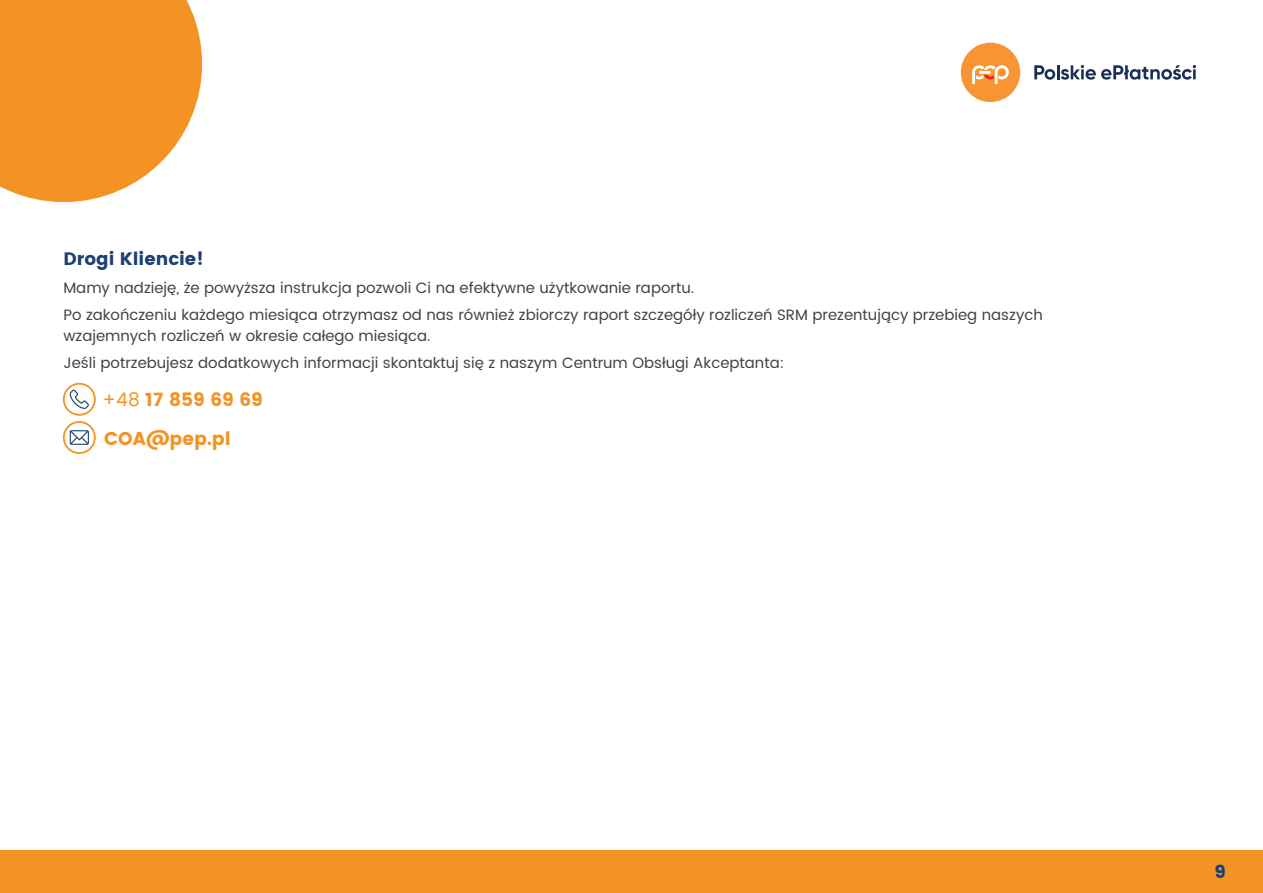
<style>
.page{position:relative;width:1263px;height:893px;background:#fff}
.page>*{position:absolute;margin:0;border:0;box-sizing:border-box;transform-origin:0 0}
.t1{font:700 18.45px "Poppins";color:#f39324}
.t2{font:700 18px "Poppins";color:#1e4071}
.t3{font:15px/27px "Poppins";color:#434242}
.s1{font-weight:400}
</style>
<div class="page">
<div style="left:0;top:850px;width:1263px;height:43px;background:#f39324"></div>
<svg style="left:63px;top:421px;width:33px;height:33px"></svg>
<svg style="left:0;top:0;width:202px;height:202px;background:#f49f3d"></svg>
<div style="left:961px;top:43px;width:59px;height:59px;background:#f79433;border-radius:50%"></div>
<svg style="left:972px;top:65px;width:37px;height:19px"></svg>
<svg style="left:1034px;top:65px;width:162px;height:15px"></svg>
<svg style="left:70px;top:430px;width:19px;height:15px"></svg>
<svg style="left:63px;top:383px;width:33px;height:33px"></svg>
<svg style="left:70px;top:390px;width:19px;height:19px"></svg>
<p class="t2" style="left:63px;top:246px;width:142px">Drogi Kliencie!</p>
<p class="t3" style="left:63px;top:275px;width:981px">Mamy nadzieję, że powyższa instrukcja pozwoli Ci na efektywne użytkowanie raportu.<br>Po zakończeniu każdego miesiąca otrzymasz od nas również zbiorczy raport szczegóły rozliczeń SRM prezentujący przebieg naszych</p>
<p class="t3" style="left:63px;top:322px;width:369px">wzajemnych rozliczeń w okresie całego miesiąca.</p>
<p class="t3" style="left:63px;top:349px;width:722px">Jeśli potrzebujesz dodatkowych informacji skontaktuj się z naszym Centrum Obsługi Akceptanta:</p>
<p class="t1" style="left:103px;top:387px;width:162px"><span class="s1">+48</span> 17 859 69 69</p>
<p class="t1" style="left:104px;top:426px;width:128px">COA@pep.pl</p>
<p class="t2" style="left:1214px;top:859px;width:13px">9</p>
</div>
